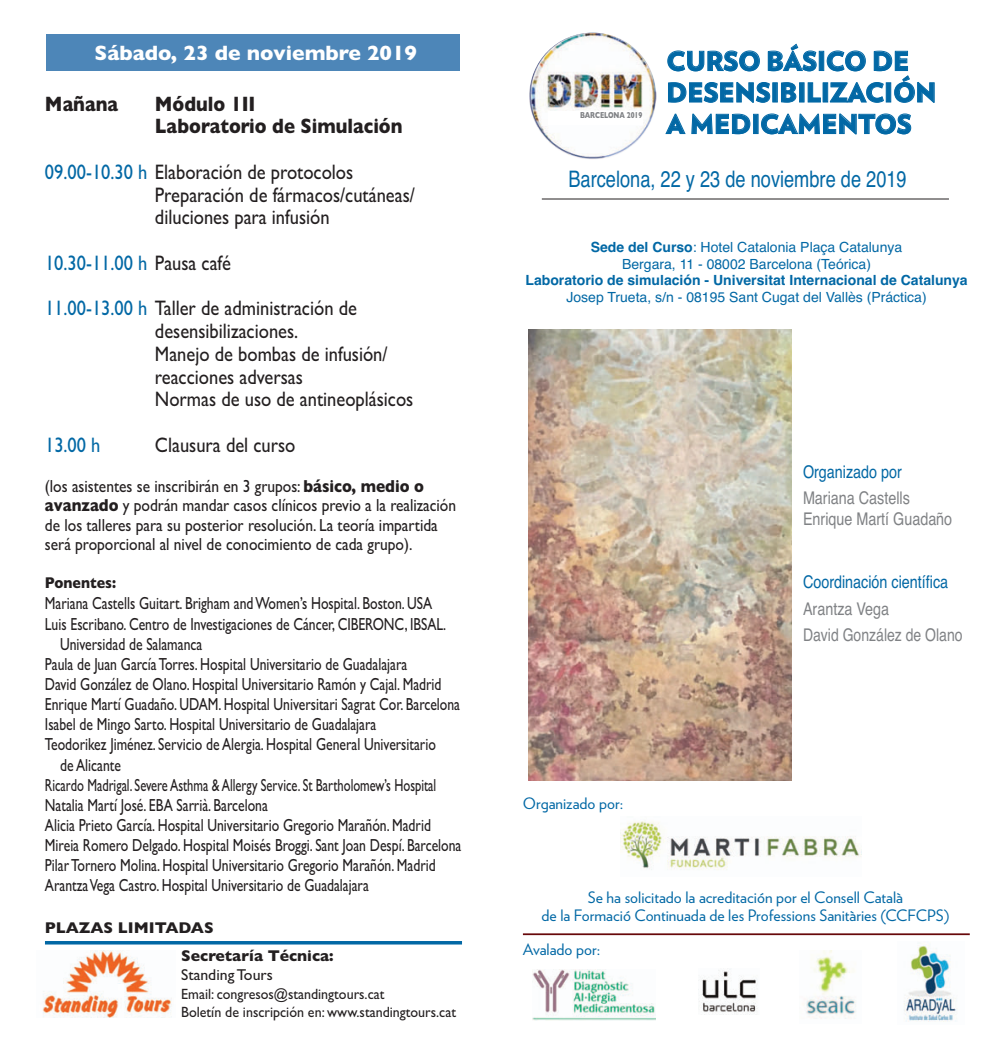
<style>
.page{position:relative;width:993px;height:1042px;background:#fff}
.page>*{position:absolute;margin:0;border:0;box-sizing:border-box;transform-origin:0 0}
.t1{font:900 26.25px/31.5px "Verlag";letter-spacing:-.005em;color:#0268a5}
.t2{font:22.75px "Helvetica";color:#0268a5;scale:.8 1}
.t3{font:21px/22.8px "Gill Sans";color:#231f20;scale:.88 1}
.t4{font:700 21px/22.8px "Gill Sans";color:#231f20;scale:.88 1}
.t5{font:700 21px "Gill Sans";color:#fff}
.t6{font:21px "Gill Sans";color:#0268a5;scale:.88 1}
.t7{font:17.5px "Gill Sans";color:#231f20;scale:.78 1}
.t8{font:17.5px/19.2px "Gill Sans";color:#231f20;scale:.88 1}
.t9{font:17.5px "Gill Sans";color:#231f20;scale:.71 1}
.t10{font:17.5px/21px "Helvetica";color:#808285;scale:.82 1}
.t11{font:17.5px "Helvetica";color:#0268a5;scale:.82 1}
.t12{font:15.75px/18.9px "Verlag";color:#0268a5;text-align:center}
.t13{font:700 15.75px "Gill Sans";color:#231f20}
.t14{font:15.75px "Gill Sans";color:#231f20}
.t15{font:700 15.75px "Gill Sans";color:#231f20;scale:.9 1}
.t16{font:14.88px/17.8px "Gill Sans";color:#231f20;scale:.94 1}
.t17{font:14px/16.8px "Helvetica";color:#0268a5;text-align:center}
.t18{font:700 14px "Helvetica";color:#0268a5}
.t19{font:700 8.75px "Gill Sans";color:#808285;scale:.75 1}
.s1{color:#0268a5}
.s2{font-weight:700}
</style>
<div class="page">
<hr style="left:522px;top:933px;width:447px;height:2px;background:#67080a">
<img style="left:806px;top:950px;width:50px;height:69px">
<img style="left:529px;top:33px;width:127px;height:127px;border-radius:64px">
<div style="left:548px;top:112px;width:94px;height:13px;background:#fff"></div>
<img style="left:698px;top:970px;width:60px;height:42px">
<svg style="left:667px;top:50px;width:93px;height:22px"></svg>
<svg style="left:767px;top:43px;width:49px;height:29px"></svg>
<div style="left:818px;top:51px;width:5px;height:20px;border:1px solid #0268a5"></div>
<svg style="left:668px;top:82px;width:102px;height:21px"></svg>
<svg style="left:781px;top:82px;width:15px;height:21px"></svg>
<div style="left:798px;top:82px;width:6px;height:20px;border:1px solid #0268a5"></div>
<svg style="left:807px;top:82px;width:13px;height:21px"></svg>
<svg style="left:826px;top:50px;width:108px;height:53px"></svg>
<svg style="left:665px;top:113px;width:85px;height:22px"></svg>
<div style="left:753px;top:114px;width:5px;height:20px;border:1px solid #0268a5"></div>
<svg style="left:761px;top:113px;width:150px;height:22px"></svg>
<img style="left:620px;top:821px;width:241px;height:49px">
<hr style="left:541px;top:199px;width:407px;height:1px;background:#231f20">
<img style="left:528px;top:329px;width:263px;height:451px">
<div style="left:46px;top:35px;width:413px;height:36px;background:#4d86b8"></div>
<hr style="left:45px;top:941px;width:417px;height:3px;background:#0268a5">
<img style="left:42px;top:951px;width:130px;height:66px">
<img style="left:532px;top:969px;width:123px;height:51px">
<img style="left:904px;top:945px;width:53px;height:77px">
<p class="t5" style="left:94px;top:40px;width:324px">Sábado, 23 de noviembre 2019</p>
<p class="t4" style="left:45px;top:92px;width:85px">Mañana</p>
<p class="t4" style="left:155px;top:92px;width:283px">Módulo 1II<br>Laboratorio de Simulación</p>
<p class="t3" style="left:155px;top:160px;width:297px;text-indent:-110px"><span class="s1">09.00-10.30 h</span> Elaboración de protocolos<br>Preparación de fármacos/cutáneas/ diluciones para infusión</p>
<p class="t3" style="left:45px;top:240px;width:356px;line-height:45.5px"><span class="s1">10.30-11.00 h</span> Pausa café<br><span class="s1">11.00-13.00 h</span> Taller de administración de</p>
<p class="t3" style="left:155px;top:319px;width:295px">desensibilizaciones.<br>Manejo de bombas de infusión/ reacciones adversas<br>Normas de uso de antineoplásicos</p>
<p class="t6" style="left:45px;top:432px;width:64px">13.00 h</p>
<p class="t3" style="left:155px;top:433px;width:161px">Clausura del curso</p>
<p class="t8" style="left:45px;top:476px;width:468px">(los asistentes se inscribirán en 3 grupos: <span class="s2">básico, medio o avanzado</span> y podrán mandar casos clínicos previo a la realización de los talleres para su posterior resolución. La teoría impartida será proporcional al nivel de conocimiento de cada grupo).</p>
<p class="t15" style="left:45px;top:574px;width:80px">Ponentes:</p>
<p class="t7" style="left:45px;top:593px;width:498px">Mariana Castells Guitart. Brigham andWomen’s Hospital. Boston. USA</p>
<p class="t7" style="left:45px;top:613px;width:516px">Luis Escribano. Centro de Investigaciones de Cáncer, CIBERONC, IBSAL.</p>
<p class="t7" style="left:60px;top:633px;width:184px">Universidad de Salamanca</p>
<p class="t7" style="left:45px;top:653px;width:466px">Paula de Juan GarcíaTorres. Hospital Universitario de Guadalajara</p>
<p class="t7" style="left:45px;top:674px;width:509px">David González de Olano. Hospital Universitario Ramón y Cajal. Madrid</p>
<p class="t7" style="left:45px;top:694px;width:533px">Enrique Martí Guadaño. UDAM. Hospital Universitari Sagrat Cor. Barcelona</p>
<p class="t7" style="left:45px;top:714px;width:426px">Isabel de Mingo Sarto. Hospital Universitario de Guadalajara</p>
<p class="t7" style="left:45px;top:734px;width:502px">Teodorikez Jiménez. Servicio de Alergia. Hospital General Universitario</p>
<p class="t7" style="left:60px;top:754px;width:79px">de Alicante</p>
<p class="t9" style="left:45px;top:774px;width:552px">Ricardo Madrigal. Severe Asthma &amp; Allergy Service. St Bartholomew’s Hospital</p>
<p class="t7" style="left:45px;top:794px;width:287px">Natalia Martí José. EBA Sarrià. Barcelona</p>
<p class="t7" style="left:45px;top:814px;width:496px">Alicia Prieto García. Hospital Universitario Gregorio Marañón. Madrid</p>
<p class="t7" style="left:45px;top:835px;width:535px">Mireia Romero Delgado. Hospital Moisés Broggi. Sant Joan Despí. Barcelona</p>
<p class="t7" style="left:45px;top:855px;width:502px">PilarTornero Molina. Hospital Universitario Gregorio Marañón. Madrid</p>
<p class="t7" style="left:45px;top:875px;width:416px">ArantzaVega Castro. Hospital Universitario de Guadalajara</p>
<p class="t13" style="left:45px;top:918px;width:170px">PLAZAS LIMITADAS</p>
<p class="t13" style="left:181px;top:947px;width:154px">Secretaría Técnica:</p>
<p class="t14" style="left:181px;top:966px;width:93px">Standing Tours</p>
<p class="t16" style="left:181px;top:984px;width:294px">Email: congresos@standingtours.cat<br>Boletín de inscripción en: www.standingtours.cat</p>
<p class="t19" style="left:580px;top:110px;width:85px">BARCELONA 2019</p>
<h1 class="t1" style="left:666px;top:48px;width:271px">CURSO BÁSICO DE<br>DESENSIBILIZACIÓN<br>A MEDICAMENTOS</h1>
<h2 class="t2" style="left:568px;top:166px;width:424px">Barcelona, 22 y 23 de noviembre de 2019</h2>
<p class="t17" style="left:590px;top:239px;width:313px"><span class="s2">Sede del Curso</span>: Hotel Catalonia Plaça Catalunya<br>Bergara, 11 - 08002 Barcelona (Teórica)</p>
<p class="t18" style="left:525px;top:272px;width:443px">Laboratorio de simulación - Universitat Internacional de Catalunya</p>
<p class="t17" style="left:566px;top:289px;width:362px">Josep Trueta, s/n - 08195 Sant Cugat del Vallès (Práctica)</p>
<p class="t11" style="left:802px;top:462px;width:122px">Organizado por</p>
<p class="t10" style="left:802px;top:488px;width:183px">Mariana Castells<br>Enrique Martí Guadaño</p>
<p class="t12" style="left:522px;top:795px;width:102px">Organizado por:</p>
<p class="t11" style="left:802px;top:572px;width:179px">Coordinación científica</p>
<p class="t10" style="left:802px;top:595px;width:196px;line-height:26.2px">Arantza Vega<br>David González de Olano</p>
<p class="t12" style="left:541px;top:889px;width:409px">Se ha solicitado la acreditación por el Consell Català<br>de la Formació Continuada de les Professions Sanitàries (CCFCPS)</p>
<p class="t12" style="left:522px;top:942px;width:79px">Avalado por:</p>
</div>
